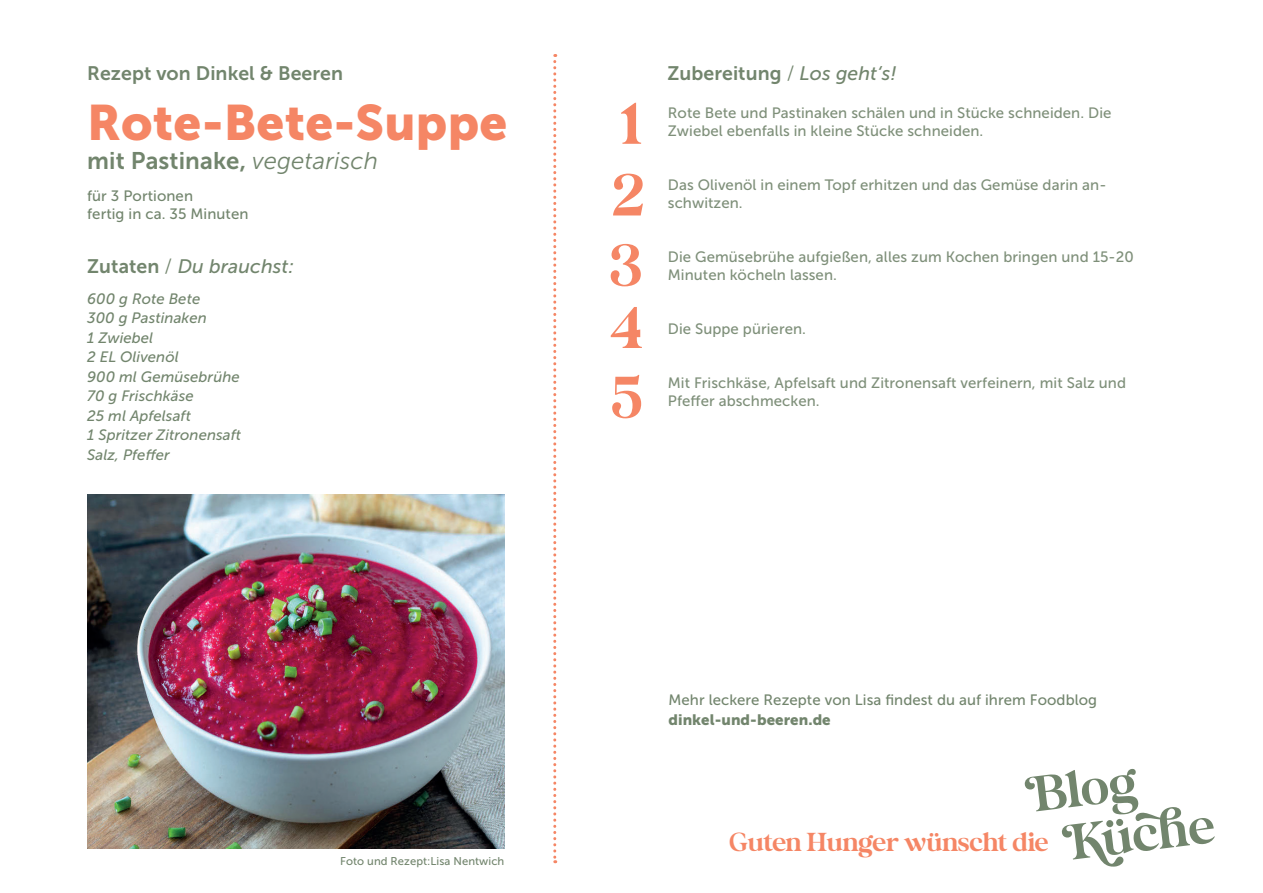
<style>
.page{position:relative;width:1263px;height:893px;background:#fff}
.page>*{position:absolute;margin:0;border:0;box-sizing:border-box;transform-origin:0 0}
.t1{font:61.2px/70.9px "Bigola Display";color:#f58665;text-align:justify}
.t2{font:52.05px/52.2px "Bigola Display";color:#72856d}
.t3{font:49.5px "Museo Sans 900";letter-spacing:.005em;color:#f58665}
.t4{font:27.15px "Bigola Display";color:#f58665}
.t5{font:24px "Museo Sans 700";letter-spacing:.005em;color:#72856d}
.t6{font:19.5px "Museo Sans 700";letter-spacing:.005em;color:#72856d}
.t7{font:italic 19.5px "Museo Sans 500";letter-spacing:.005em;color:#72856d}
.t8{font:15px/18px "Museo Sans 500";letter-spacing:.005em;color:#7e8f79}
.t9{font:italic 15px/19.5px "Museo Sans 500";letter-spacing:.005em;color:#72856d}
.t10{font:15px/18px "Museo Sans 500";letter-spacing:.005em;color:#72856d}
.t11{font:15px "Museo Sans 900";letter-spacing:.005em;color:#72856d}
.t12{font:11.25px "Museo Sans 500";letter-spacing:.005em;color:#72856d}
.s1{font-family:"Museo Sans 300";font-style:italic}
.s2{font-family:"Museo Sans 700";font-style:normal}
.s3{font-family:"Museo Sans 300";font-style:normal}
.s4{font-family:"Museo Sans 300"}
.s5{font-family:"Museo Sans 500";font-style:italic}
</style>
<div class="page">
<svg style="left:553px;top:54px;width:3px;height:809px"></svg>
<img style="left:87px;top:495px;width:418px;height:354px">
<h3 class="t6" style="left:87px;top:63px;width:257px">Rezept von Dinkel &amp; Beeren</h3>
<h3 class="t3" style="left:87px;top:95px;width:422px">Rote-Bete-Suppe</h3>
<h3 class="t5" style="left:87px;top:147px;width:292px">mit Pastinake, <span class="s1">vegetarisch</span></h3>
<p class="t10" style="left:87px;top:187px;width:163px">für 3 Portionen<br>fertig in ca. 35 Minuten</p>
<h3 class="t7" style="left:87px;top:256px;width:209px"><span class="s2">Zutaten</span> <span class="s3">/</span> Du brauchst:</h3>
<p class="t9" style="left:87px;top:289px;width:156px">600 g Rote Bete<br>300 g Pastinaken<br>1 Zwiebel<br>2 EL Olivenöl<br>900 ml Gemüsebrühe<br>70 g Frischkäse<br>25 ml Apfelsaft<br>1 Spritzer Zitronensaft<br>Salz, Pfeffer</p>
<p class="t12" style="left:340px;top:855px;width:166px">Foto und Rezept:Lisa Nentwich</p>
<h1 class="t1" style="left:610px;top:94px;width:35px">1<br>2<br>3</h1>
<h1 class="t1" style="left:610px;top:298px;width:34px">4</h1>
<h1 class="t1" style="left:612px;top:367px;width:32px">5</h1>
<h3 class="t6" style="left:667px;top:63px;width:231px">Zubereitung <span class="s4">/</span> <span class="s5">Los geht‘s!</span></h3>
<p class="t8" style="left:668px;top:104px;width:445px">Rote Bete und Pastinaken schälen und in Stücke schneiden. Die<br>Zwiebel ebenfalls in kleine Stücke schneiden.</p>
<p class="t8" style="left:668px;top:176px;width:440px">Das Olivenöl in einem Topf erhitzen und das Gemüse darin an&shy;schwitzen.</p>
<p class="t8" style="left:668px;top:248px;width:467px">Die Gemüsebrühe aufgießen, alles zum Kochen bringen und 15-20<br>Minuten köcheln lassen.</p>
<p class="t8" style="left:668px;top:320px;width:140px">Die Suppe pürieren.</p>
<p class="t8" style="left:668px;top:374px;width:460px">Mit Frischkäse, Apfelsaft und Zitronensaft verfeinern, mit Salz und<br>Pfeffer abschmecken.</p>
<p class="t10" style="left:668px;top:691px;width:430px">Mehr leckere Rezepte von Lisa findest du auf ihrem Foodblog</p>
<p class="t11" style="left:668px;top:711px;width:164px">dinkel-und-beeren.de</p>
<h2 class="t2" style="left:1054px;top:770px;width:153px;text-indent:-31px;rotate:-7deg">Blog<br>Küche</h2>
<h3 class="t4" style="left:729px;top:827px;width:320px">Guten Hunger wünscht die</h3>
</div>
